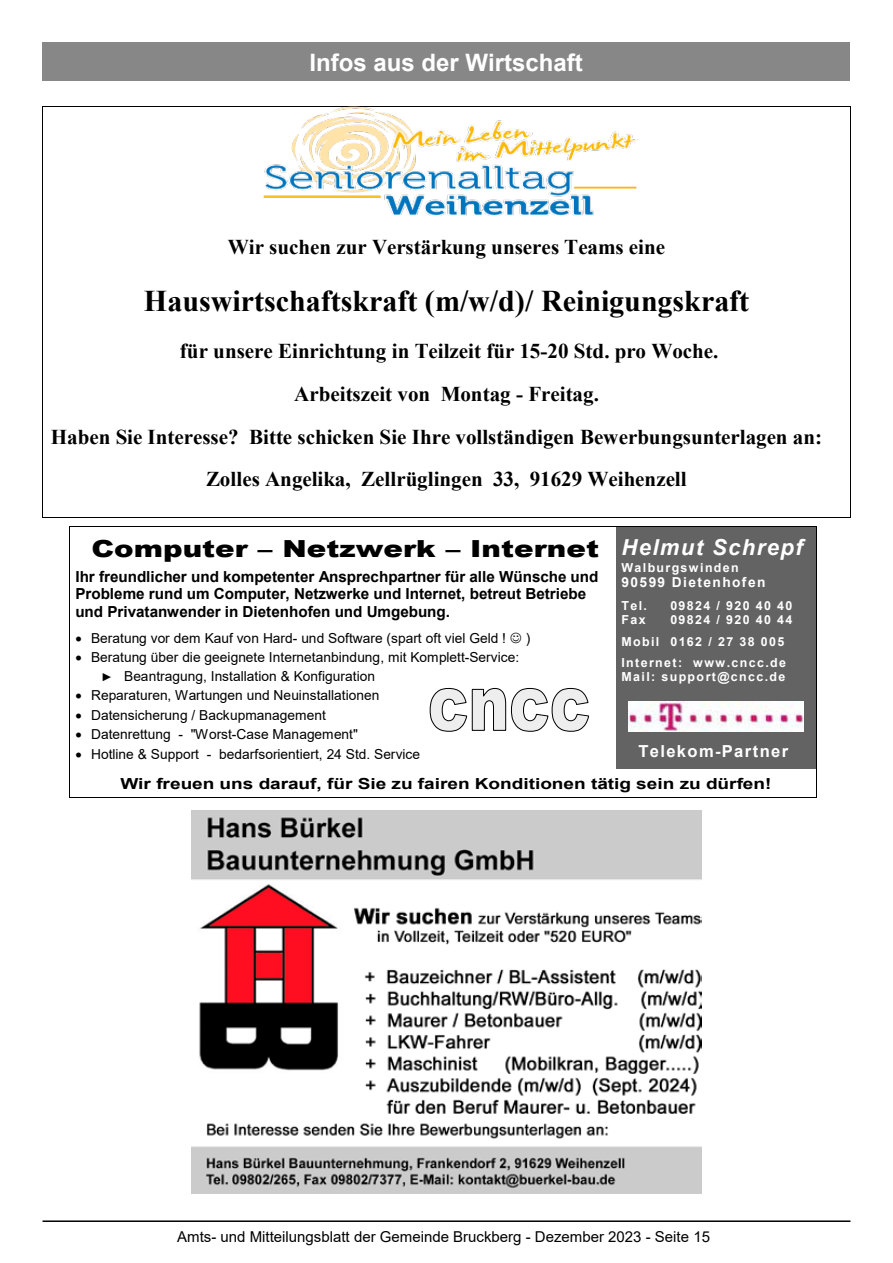
<style>
.page{position:relative;width:893px;height:1263px;background:#fff}
.page>*{position:absolute;margin:0;border:0;box-sizing:border-box;transform-origin:0 0}
.t1{font:700 30px "Times New Roman";color:#000}
.t2{font:700 24px "Arial";color:#fff}
.t3{font:900 23.55px "Arial";color:#000;scale:1.24 1}
.t4{font:italic 700 22.05px "Arial";letter-spacing:.065em;color:#fff}
.t5{font:700 21px "Times New Roman";color:#000}
.t6{font:700 16.5px "Arial";letter-spacing:.085em;color:#fff}
.t7{font:700 15.3px/17.4px "Arial";color:#000}
.t8{font:700 15.3px "Arial";color:#000;scale:1.25 1}
.t9{font:15px "Arial";color:#000}
.t10{font:13.8px/18.6px "Arial";color:#000}
.t11{font:700 13.8px "Arial";letter-spacing:.1em;color:#fff}
.t12{font:700 12.45px/21.5px "Arial";letter-spacing:.11em;color:#fff}
.s1{font-family:"Courier New"}
</style>
<div class="page">
<hr style="left:43px;top:1220px;width:807px;height:2px;background:#000">
<div style="left:42px;top:43px;width:808px;height:38px;background:#878787"></div>
<div style="left:615px;top:527px;width:6px;height:233px;background:#646363"></div>
<div style="left:615px;top:760px;width:201px;height:9px;background:#646363"></div>
<div style="left:621px;top:527px;width:195px;height:33px;background:#646363"></div>
<div style="left:621px;top:560px;width:195px;height:15px;background:#646363"></div>
<div style="left:621px;top:575px;width:195px;height:23px;background:#646363"></div>
<div style="left:621px;top:598px;width:195px;height:15px;background:#646363"></div>
<div style="left:621px;top:613px;width:195px;height:21px;background:#646363"></div>
<div style="left:621px;top:634px;width:195px;height:22px;background:#646363"></div>
<div style="left:621px;top:656px;width:195px;height:14px;background:#646363"></div>
<div style="left:621px;top:670px;width:195px;height:14px;background:#646363"></div>
<div style="left:621px;top:684px;width:195px;height:57px;background:#646363"></div>
<div style="left:621px;top:741px;width:195px;height:19px;background:#646363"></div>
<hr style="left:70px;top:526px;width:545px;height:1px;background:#000">
<hr style="left:616px;top:526px;width:200px;height:1px;background:#000">
<hr style="left:69px;top:527px;width:1px;height:242px;background:#000">
<hr style="left:816px;top:527px;width:1px;height:242px;background:#000">
<svg style="left:69px;top:769px;width:1px;height:29px"></svg>
<hr style="left:70px;top:798px;width:746px;height:1px;background:#000">
<svg style="left:816px;top:769px;width:1px;height:29px"></svg>
<img style="left:629px;top:701px;width:174px;height:30px">
<svg style="left:430px;top:688px;width:159px;height:44px"></svg>
<img style="left:191px;top:811px;width:510px;height:382px">
<hr style="left:43px;top:106px;width:807px;height:1px;background:#000">
<hr style="left:42px;top:107px;width:1px;height:410px;background:#000">
<hr style="left:43px;top:517px;width:807px;height:1px;background:#000">
<hr style="left:850px;top:107px;width:1px;height:410px;background:#000">
<img style="left:263px;top:107px;width:374px;height:109px">
<h2 class="t2" style="left:309px;top:45px;width:275px">Infos aus der Wirtschaft</h2>
<h3 class="t5" style="left:228px;top:232px;width:439px">Wir suchen zur Verstärkung unseres Teams eine</h3>
<h1 class="t1" style="left:144px;top:279px;width:607px">Hauswirtschaftskraft (m/w/d)/ Reinigungskraft</h1>
<h3 class="t5" style="left:180px;top:336px;width:540px">für unsere Einrichtung in Teilzeit für 15-20 Std. pro Woche.</h3>
<h3 class="t5" style="left:294px;top:379px;width:306px">Arbeitszeit von Montag - Freitag.</h3>
<h3 class="t5" style="left:51px;top:421px;width:773px">Haben Sie Interesse? Bitte schicken Sie Ihre vollständigen Bewerbungsunterlagen an:</h3>
<h3 class="t5" style="left:206px;top:464px;width:482px">Zolles Angelika, Zellrüglingen 33, 91629 Weihenzell</h3>
<h3 class="t4" style="left:621px;top:533px;width:183px">Helmut Schrepf</h3>
<p class="t12" style="left:621px;top:557px;width:119px">Walburgswinden</p>
<p class="t11" style="left:621px;top:573px;width:145px">90599 Dietenhofen</p>
<p class="t12" style="left:621px;top:595px;width:27px">Tel.</p>
<p class="t12" style="left:670px;top:595px;width:124px">09824 / 920 40 40</p>
<p class="t12" style="left:621px;top:609px;width:26px">Fax</p>
<h3 class="t3" style="left:91px;top:531px;width:411px">Computer – Netzwerk – Internet</h3>
<p class="t7" style="left:75px;top:568px;width:525px">Ihr freundlicher und kompetenter Ansprechpartner für alle Wünsche und<br>Probleme rund um Computer, Netzwerke und Internet, betreut Betriebe und Privatanwender in Dietenhofen und Umgebung.</p>
<p class="t10" style="left:75px;top:628px;width:432px">• Beratung vor dem Kauf von Hard- und Software (spart oft viel Geld !</p>
<p class="t10" style="left:526px;top:628px;width:6px">)</p>
<p class="t10" style="left:103px;top:648px;width:418px;text-indent:-27px">• Beratung über die geeignete Internetanbindung, mit Komplett-Service: <span class="s1">►</span> Beantragung, Installation &amp; Konfiguration</p>
<p class="t10" style="left:75px;top:686px;width:306px">• Reparaturen, Wartungen und Neuinstallationen</p>
<p class="t10" style="left:75px;top:706px;width:252px">• Datensicherung / Backupmanagement</p>
<p class="t10" style="left:75px;top:725px;width:284px">• Datenrettung - "Worst-Case Management"</p>
<p class="t10" style="left:75px;top:745px;width:346px">• Hotline &amp; Support - bedarfsorientiert, 24 Std. Service</p>
<p class="t12" style="left:621px;top:609px;width:172px;text-indent:49px">09824 / 920 40 44<br>Mobil 0162 / 27 38 005<br>Internet: www.cncc.de</p>
<p class="t12" style="left:621px;top:666px;width:165px">Mail: support@cncc.de</p>
<p class="t6" style="left:638px;top:739px;width:151px">Telekom-Partner</p>
<p class="t8" style="left:120px;top:772px;width:522px">Wir freuen uns darauf, für Sie zu fairen Konditionen tätig sein zu dürfen!</p>
<p class="t9" style="left:177px;top:1226px;width:534px">Amts- und Mitteilungsblatt der Gemeinde Bruckberg - Dezember 2023 - Seite 15</p>
</div>
